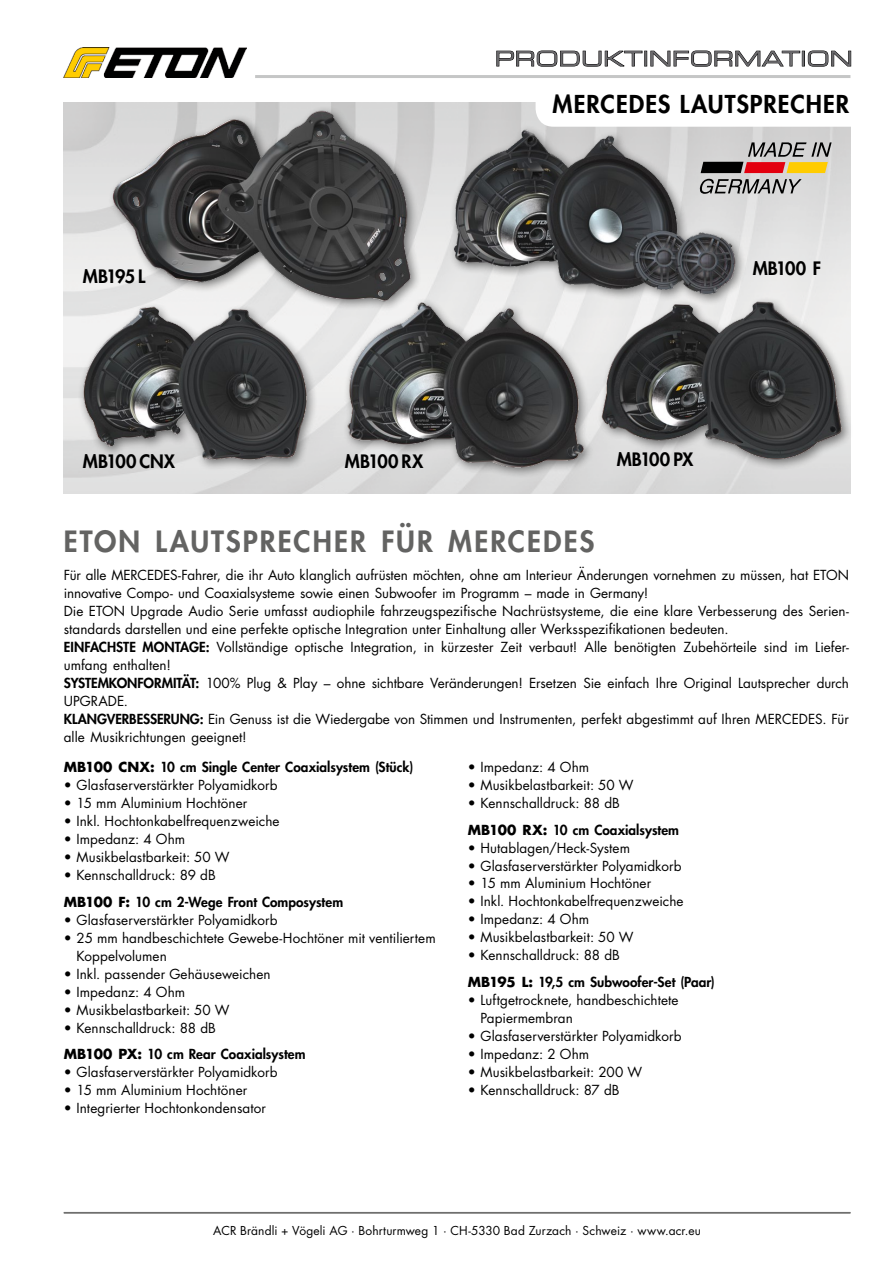
<style>
.page{position:relative;width:893px;height:1263px;background:#fff}
.page>*{position:absolute;margin:0;border:0;box-sizing:border-box;transform-origin:0 0}
.t1{font:800 28.5px "Futura";letter-spacing:.075em;color:#636362}
.t2{font:800 24px "Futura";color:#000}
.t3{font:20.4px "Eurostile LT Std Ex 2";letter-spacing:.01em;color:#68676a}
.t4{font:800 18px "Futura";letter-spacing:-.055em;color:#000}
.t5{font:13.5px/18px "Futura";color:#000}
.t6{font:800 13.5px/26.5px "Futura";letter-spacing:-.005em;color:#000}
.t7{font:12px "Futura";letter-spacing:.005em;color:#000}
.s1{font-weight:800}
.s2{font-weight:700}
.s3{font-weight:400}
</style>
<div class="page">
<hr style="left:64px;top:1212px;width:786px;height:1px;background:#6f6f6e">
<hr style="left:255px;top:75px;width:595px;height:3px;background:#c5c6c6">
<img style="left:63px;top:48px;width:184px;height:29px">
<svg style="left:496px;top:50px;width:146px;height:17px"></svg>
<div style="left:644px;top:51px;width:3px;height:15px;border:1px solid #000"></div>
<svg style="left:650px;top:50px;width:150px;height:17px"></svg>
<div style="left:802px;top:51px;width:3px;height:15px;border:1px solid #000"></div>
<svg style="left:808px;top:50px;width:43px;height:17px"></svg>
<img style="left:63px;top:287px;width:219px;height:205px">
<img style="left:282px;top:306px;width:328px;height:188px">
<img style="left:544px;top:277px;width:307px;height:215px">
<div style="left:449px;top:124px;width:298px;height:182px;background:#000;opacity:.5"></div>
<img style="left:448px;top:125px;width:292px;height:181px">
<svg style="left:700px;top:142px;width:132px;height:52px"></svg>
<img style="left:108px;top:104px;width:340px;height:227px">
<h3 class="t4" style="left:83px;top:264px;width:63px">MB195 L</h3>
<h3 class="t3" style="left:495px;top:45px;width:359px">PRODUKTINFORMATION</h3>
<h2 class="t2" style="left:552px;top:88px;width:36px">MERCEDES</h2>
<h2 class="t2" style="left:680px;top:88px;width:16px">LAUTSPRECHER</h2>
<h3 class="t4" style="left:753px;top:256px;width:68px">MB100 F</h3>
<h3 class="t4" style="left:83px;top:449px;width:94px">MB100 CNX</h3>
<h3 class="t4" style="left:345px;top:449px;width:80px">MB100 RX</h3>
<h3 class="t4" style="left:617px;top:447px;width:78px">MB100 PX</h3>
<h1 class="t1" style="left:64px;top:523px;width:532px">eton lautsprecher für Mercedes</h1>
<p class="t5" style="left:64px;top:566px;width:787px">Für alle MERCEDES-Fahrer, die ihr Auto klanglich aufrüsten möchten, ohne am Interieur Änderungen vornehmen zu müssen, hat ETON innovative Compo- und Coaxialsysteme sowie einen Subwoofer im Programm – made in Germany!<br>Die ETON Upgrade Audio Serie umfasst audiophile fahrzeugspezifische Nachrüstsysteme, die eine klare Verbesserung des Serien&shy;standards darstellen und eine perfekte optische Integration unter Einhaltung aller Werksspezifikationen bedeuten.<br><span class="s1">Einfachste Montage:</span> Vollständige optische Integration, in kürzester Zeit verbaut! Alle benötigten Zubehörteile sind im Liefer&shy;umfang enthalten!<br><span class="s1">Systemkonformität:</span> 100% Plug &amp; Play – ohne sichtbare Veränderungen! Ersetzen Sie einfach Ihre Original Lautsprecher durch UPGRADE.<br><span class="s1">Klangverbesserung:</span> Ein Genuss ist die Wiedergabe von Stimmen und Instrumenten, perfekt abgestimmt auf Ihren MERCEDES. Für alle Musikrichtungen geeignet!</p>
<p class="t6" style="left:64px;top:754px;width:351px"><span class="s2">MB100 CNX:</span> 10 cm Single Center Coaxialsystem (Stück)</p>
<p class="t5" style="left:64px;top:776px;width:215px">• Glasfaserverstärkter Polyamidkorb</p>
<p class="t5" style="left:64px;top:794px;width:185px">• 15 mm Aluminium Hochtöner</p>
<p class="t5" style="left:64px;top:812px;width:217px">• Inkl. Hochtonkabelfrequenzweiche</p>
<p class="t5" style="left:64px;top:830px;width:123px">• Impedanz: 4 Ohm</p>
<p class="t5" style="left:64px;top:848px;width:167px">• Musikbelastbarkeit: 50 W</p>
<p class="t6" style="left:64px;top:862px;width:281px"><span class="s3">• Kennschalldruck: 89 dB<br></span><span class="s2">MB100 F:</span> 10 cm 2-Wege Front Composystem</p>
<p class="t5" style="left:64px;top:910px;width:215px">• Glasfaserverstärkter Polyamidkorb</p>
<p class="t5" style="left:77px;top:928px;width:361px;text-indent:-13px">• 25 mm handbeschichtete Gewebe-Hochtöner mit ventiliertem<br>Koppelvolumen</p>
<p class="t5" style="left:64px;top:964px;width:208px">• Inkl. passender Gehäuseweichen</p>
<p class="t5" style="left:64px;top:982px;width:123px">• Impedanz: 4 Ohm</p>
<p class="t5" style="left:64px;top:1000px;width:167px">• Musikbelastbarkeit: 50 W</p>
<p class="t5" style="left:64px;top:1014px;width:243px;line-height:26.5px">• Kennschalldruck: 88 dB<br><span class="s2">MB100 PX:</span> <span class="s1">10 cm Rear Coaxialsystem</span></p>
<p class="t5" style="left:64px;top:1063px;width:215px">• Glasfaserverstärkter Polyamidkorb</p>
<p class="t5" style="left:64px;top:1081px;width:185px">• 15 mm Aluminium Hochtöner</p>
<p class="t5" style="left:64px;top:1099px;width:204px">• Integrierter Hochtonkondensator</p>
<p class="t5" style="left:468px;top:758px;width:123px">• Impedanz: 4 Ohm</p>
<p class="t5" style="left:468px;top:776px;width:167px">• Musikbelastbarkeit: 50 W</p>
<p class="t5" style="left:468px;top:789px;width:213px;line-height:26.5px">• Kennschalldruck: 88 dB<br><span class="s2">MB100 RX:</span> <span class="s1">10 cm Coaxialsystem</span></p>
<p class="t5" style="left:468px;top:838px;width:164px">• Hutablagen/Heck-System</p>
<p class="t5" style="left:468px;top:856px;width:215px">• Glasfaserverstärkter Polyamidkorb</p>
<p class="t5" style="left:468px;top:874px;width:185px">• 15 mm Aluminium Hochtöner</p>
<p class="t5" style="left:468px;top:892px;width:217px">• Inkl. Hochtonkabelfrequenzweiche</p>
<p class="t5" style="left:468px;top:910px;width:123px">• Impedanz: 4 Ohm</p>
<p class="t5" style="left:468px;top:928px;width:167px">• Musikbelastbarkeit: 50 W</p>
<p class="t6" style="left:468px;top:942px;width:249px"><span class="s3">• Kennschalldruck: 88 dB<br></span><span class="s2">MB195 L:</span> 19,5 cm Subwoofer-Set (Paar)</p>
<p class="t5" style="left:481px;top:991px;width:200px;text-indent:-13px">• Luftgetrocknete, handbeschichtete<br>Papiermembran</p>
<p class="t5" style="left:468px;top:1027px;width:215px">• Glasfaserverstärkter Polyamidkorb</p>
<p class="t5" style="left:468px;top:1045px;width:123px">• Impedanz: 2 Ohm</p>
<p class="t5" style="left:468px;top:1063px;width:176px">• Musikbelastbarkeit: 200 W</p>
<p class="t5" style="left:468px;top:1081px;width:153px">• Kennschalldruck: 87 dB</p>
<p class="t7" style="left:213px;top:1222px;width:489px">ACR Brändli + Vögeli AG ∙ Bohrturmweg 1 ∙ CH-5330 Bad Zurzach ∙ Schweiz · www.acr.eu</p>
</div>
